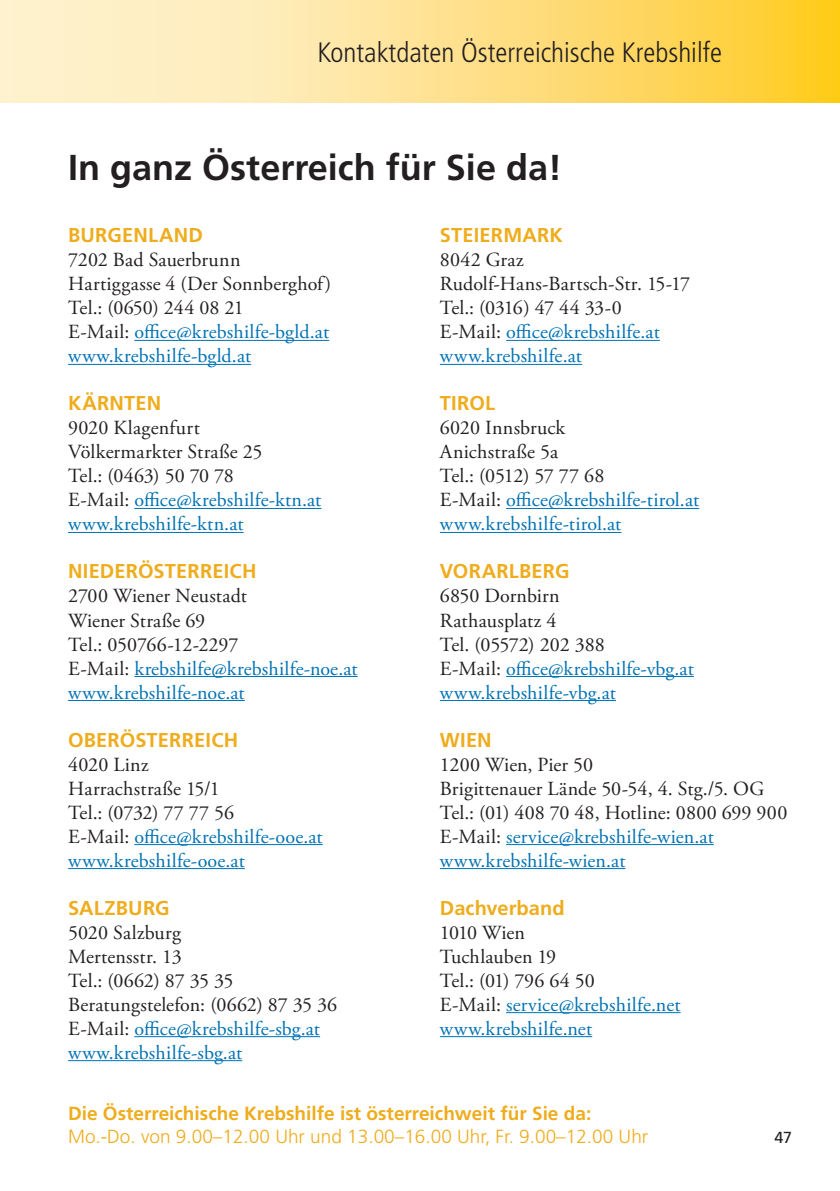
<style>
.page{position:relative;width:840px;height:1191px;background:#fff}
.page>*{position:absolute;margin:0;border:0;box-sizing:border-box;transform-origin:0 0}
.t1{font:700 36px "Frutiger LT Std";color:#231f20}
.t2{font:300 condensed 28px "Frutiger LT Std";color:#231f20}
.t3{font:20px/24px "Adobe Garamond Pro";letter-spacing:.005em;color:#231f20}
.t4{font:700 20px "Frutiger LT Std";letter-spacing:.01em;color:#efac1c}
.t5{font:300 19px "Frutiger LT Std";color:#efac1c}
.t6{font:700 19px "Frutiger LT Std";color:#efac1c}
.t7{font:16px "Frutiger LT Std";color:#231f20}
.s1{color:#0072b4}
</style>
<div class="page">
<svg style="left:0;top:0;width:839px;height:102px"></svg>
<hr style="left:134px;top:340px;width:195px;height:1px;background:#0072b4">
<hr style="left:68px;top:364px;width:183px;height:1px;background:#0072b4">
<hr style="left:134px;top:508px;width:187px;height:1px;background:#0072b4">
<hr style="left:68px;top:532px;width:175px;height:1px;background:#0072b4">
<hr style="left:134px;top:676px;width:223px;height:1px;background:#0072b4">
<hr style="left:68px;top:700px;width:177px;height:1px;background:#0072b4">
<hr style="left:134px;top:844px;width:188px;height:1px;background:#0072b4">
<hr style="left:68px;top:868px;width:177px;height:1px;background:#0072b4">
<hr style="left:134px;top:1036px;width:186px;height:1px;background:#0072b4">
<hr style="left:68px;top:1060px;width:174px;height:1px;background:#0072b4">
<hr style="left:506px;top:340px;width:153px;height:1px;background:#0072b4">
<hr style="left:439px;top:364px;width:142px;height:1px;background:#0072b4">
<hr style="left:506px;top:508px;width:193px;height:1px;background:#0072b4">
<hr style="left:439px;top:532px;width:182px;height:1px;background:#0072b4">
<hr style="left:506px;top:676px;width:187px;height:1px;background:#0072b4">
<hr style="left:439px;top:700px;width:176px;height:1px;background:#0072b4">
<hr style="left:506px;top:844px;width:207px;height:1px;background:#0072b4">
<hr style="left:439px;top:868px;width:186px;height:1px;background:#0072b4">
<hr style="left:506px;top:1012px;width:174px;height:1px;background:#0072b4">
<hr style="left:439px;top:1036px;width:153px;height:1px;background:#0072b4">
<h2 class="t2" style="left:317px;top:36px;width:406px">Kontaktdaten Österreichische Krebshilfe</h2>
<h1 class="t1" style="left:68px;top:146px;width:495px">In ganz Österreich für Sie da!</h1>
<p class="t4" style="left:68px;top:224px;width:136px">BURGENLAND</p>
<p class="t3" style="left:68px;top:249px;width:264px">7202 Bad Sauerbrunn<br>Hartiggasse 4 (Der Sonnberghof)<br>Tel.: (0650) 244 08 21<br>E-Mail: <span class="s1">office@krebshilfe-bgld.at www.krebshilfe-bgld.at</span></p>
<p class="t4" style="left:68px;top:392px;width:95px">KÄRNTEN</p>
<p class="t3" style="left:68px;top:417px;width:255px">9020 Klagenfurt<br>Völkermarkter Straße 25<br>Tel.: (0463) 50 70 78<br>E-Mail: <span class="s1">office@krebshilfe-ktn.at www.krebshilfe-ktn.at</span></p>
<p class="t4" style="left:68px;top:560px;width:190px">NIEDERÖSTERREICH</p>
<p class="t3" style="left:68px;top:585px;width:291px">2700 Wiener Neustadt<br>Wiener Straße 69<br>Tel.: 050766-12-2297<br>E-Mail: <span class="s1">krebshilfe@krebshilfe-noe.at www.krebshilfe-noe.at</span></p>
<p class="t4" style="left:68px;top:728px;width:172px">OBERÖSTERREICH</p>
<p class="t3" style="left:68px;top:753px;width:256px">4020 Linz<br>Harrachstraße 15/1<br>Tel.: (0732) 77 77 56<br>E-Mail: <span class="s1">office@krebshilfe-ooe.at www.krebshilfe-ooe.at</span></p>
<p class="t4" style="left:68px;top:896px;width:103px">SALZBURG</p>
<p class="t3" style="left:68px;top:921px;width:270px">5020 Salzburg<br>Mertensstr. 13<br>Tel.: (0662) 87 35 35<br>Beratungstelefon: (0662) 87 35 36<br>E-Mail: <span class="s1">office@krebshilfe-sbg.at www.krebshilfe-sbg.at</span></p>
<p class="t4" style="left:439px;top:224px;width:124px">STEIERMARK</p>
<p class="t3" style="left:439px;top:249px;width:251px">8042 Graz<br>Rudolf-Hans-Bartsch-Str. 15-17<br>Tel.: (0316) 47 44 33-0<br>E-Mail: <span class="s1">office@krebshilfe.at www.krebshilfe.at</span></p>
<p class="t4" style="left:439px;top:392px;width:57px">TIROL</p>
<p class="t3" style="left:439px;top:417px;width:261px">6020 Innsbruck<br>Anichstraße 5a<br>Tel.: (0512) 57 77 68<br>E-Mail: <span class="s1">office@krebshilfe-tirol.at www.krebshilfe-tirol.at</span></p>
<p class="t4" style="left:439px;top:560px;width:131px">VORARLBERG</p>
<p class="t3" style="left:439px;top:585px;width:255px">6850 Dornbirn<br>Rathausplatz 4<br>Tel. (05572) 202 388<br>E-Mail: <span class="s1">office@krebshilfe-vbg.at www.krebshilfe-vbg.at</span></p>
<p class="t4" style="left:439px;top:728px;width:53px">WIEN</p>
<p class="t3" style="left:439px;top:753px;width:349px">1200 Wien, Pier 50<br>Brigittenauer Lände 50-54, 4. Stg./5. OG Tel.: (01) 408 70 48, Hotline: 0800 699 900<br>E-Mail: <span class="s1">service@krebshilfe-wien.at www.krebshilfe-wien.at</span></p>
<p class="t4" style="left:439px;top:896px;width:126px">Dachverband</p>
<p class="t3" style="left:439px;top:921px;width:242px">1010 Wien<br>Tuchlauben 19<br>Tel.: (01) 796 64 50<br>E-Mail: <span class="s1">service@krebshilfe.net www.krebshilfe.net</span></p>
<p class="t6" style="left:68px;top:1102px;width:524px">Die Österreichische Krebshilfe ist österreichweit für Sie da:</p>
<p class="t5" style="left:68px;top:1125px;width:581px">Mo.-Do. von 9.00–12.00 Uhr und 13.00–16.00 Uhr, Fr. 9.00–12.00 Uhr</p>
<p class="t7" style="left:773px;top:1128px;width:19px">47</p>
</div>
